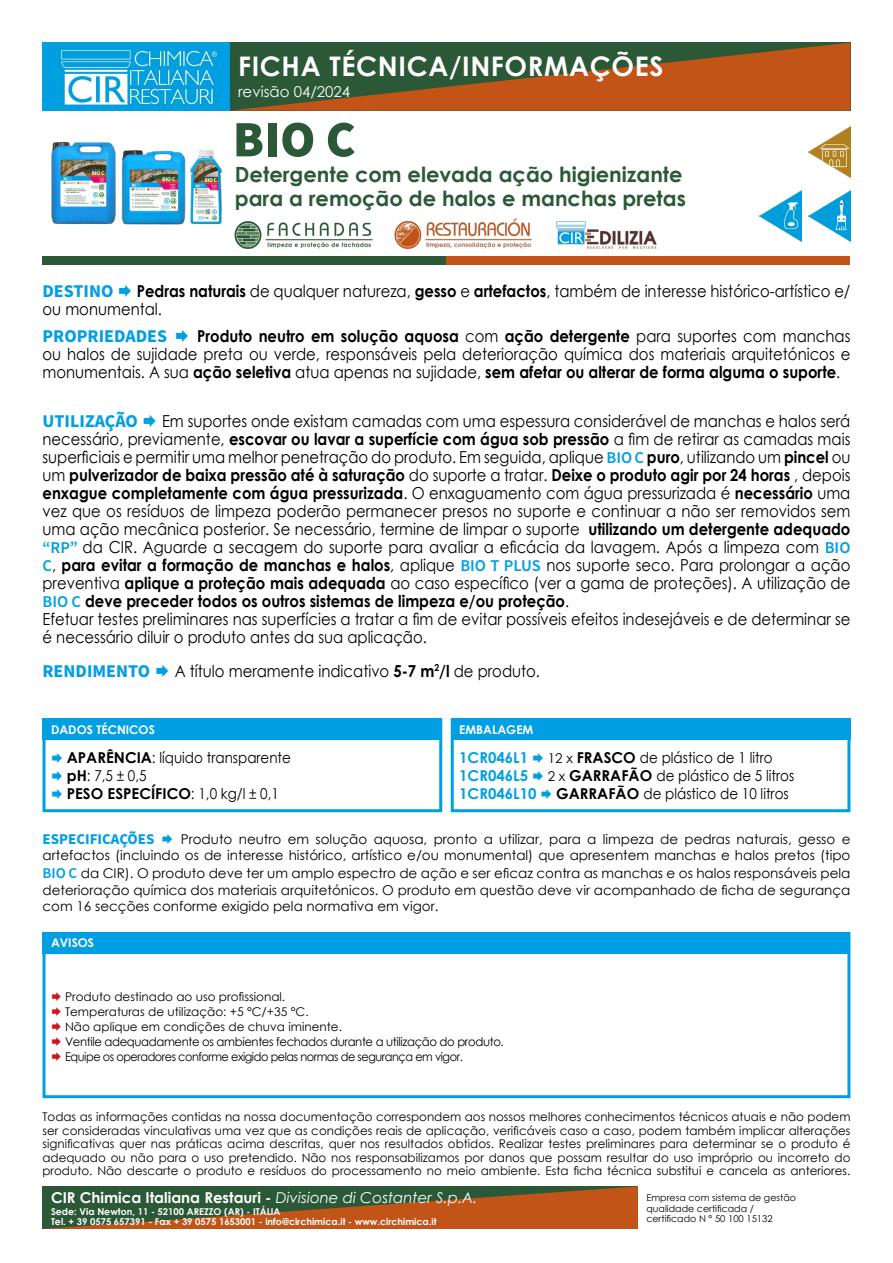
<style>
.page{position:relative;width:893px;height:1263px;background:#fff}
.page>*{position:absolute;margin:0;border:0;box-sizing:border-box;transform-origin:0 0}
.t1{font:900 51px "Source Sans Pro";color:#2b5937}
.t2{font:700 27px "Century Gothic";letter-spacing:.025em;color:#fff}
.t3{font:700 21px/24px "Century Gothic";color:#2b5937}
.t4{font:700 18px "Source Sans Pro";color:#009fe3}
.t5{font:16.5px/18px "Century Gothic";color:#000;scale:.9 1}
.t6{font:15px "Century Gothic";color:#000;scale:.9 1}
.t7{font:700 15px "Century Gothic";color:#fff}
.t8{font:700 15px "Century Gothic";color:#000}
.t9{font:700 15px "Century Gothic";color:#009fe3}
.t10{font:700 15px "Source Sans Pro";color:#009fe3}
.t11{font:15px "Century Gothic";color:#fff}
.t12{font:13.5px/16.5px "Century Gothic";color:#000;text-align:right}
.t13{font:12px/13.5px "Century Gothic";color:#000;text-align:justify}
.t14{font:12px "Century Gothic";letter-spacing:-.03em;color:#000}
.t15{font:12px "Century Gothic";letter-spacing:-.04em;color:#000;scale:.94 1}
.t16{font:700 12px "Century Gothic";color:#fff}
.t17{font:700 9.45px "Century Gothic";color:#fff}
.t18{font:9.45px "Century Gothic";color:#000}
.s1{font-weight:700}
.s2{font-family:"Source Sans Pro";font-weight:600;color:#009fe3}
.s3{font-weight:400}
.s4{font-size:13.5px}
.s5{font-family:"Source Sans Pro";font-weight:600;font-size:15px;color:#009fe3}
.s6{font-weight:400;font-style:italic}
</style>
<div class="page">
<img style="left:51px;top:141px;width:171px;height:84px">
<img style="left:234px;top:221px;width:139px;height:28px">
<div style="left:43px;top:256px;width:807px;height:9px;background:#2b5937"></div>
<div style="left:43px;top:719px;width:399px;height:93px;border:3px solid #009fe3"></div>
<div style="left:43px;top:719px;width:399px;height:21px;background:#009fe3"></div>
<div style="left:451px;top:719px;width:399px;height:93px;border:3px solid #009fe3"></div>
<div style="left:451px;top:719px;width:399px;height:21px;background:#009fe3"></div>
<div style="left:43px;top:932px;width:807px;height:166px;border:3px solid #009fe3"></div>
<div style="left:43px;top:932px;width:807px;height:22px;background:#009fe3"></div>
<div style="left:43px;top:43px;width:187px;height:68px;background:#009fe3"></div>
<img style="left:60px;top:50px;width:158px;height:56px">
<svg style="left:230px;top:43px;width:620px;height:68px;background:#755627"></svg>
<img style="left:394px;top:219px;width:138px;height:30px">
<div style="left:446px;top:256px;width:404px;height:9px;background:#c25418"></div>
<img style="left:809px;top:190px;width:41px;height:51px">
<img style="left:809px;top:127px;width:41px;height:51px">
<img style="left:760px;top:190px;width:41px;height:51px">
<img style="left:556px;top:221px;width:101px;height:28px">
<svg style="left:43px;top:1186px;width:595px;height:43px;background:#755627"></svg>
<p class="t2" style="left:238px;top:46px;width:427px">FICHA TÉCNICA/INFORMAÇÕES</p>
<p class="t11" style="left:238px;top:81px;width:114px">revisão 04/2024</p>
<p class="t1" style="left:233px;top:104px;width:124px">BIO C</p>
<p class="t3" style="left:235px;top:162px;width:453px">Detergente com elevada ação higienizante para a remoção de halos e manchas pretas</p>
<p class="t5" style="left:43px;top:282px;width:899px;text-indent:94px"><span class="s1">Pedras naturais</span> de qualquer natureza, <span class="s1">gesso</span> e <span class="s1">artefactos</span>, também de interesse histórico-artístico e/ ou monumental.</p>
<p class="t4" style="left:43px;top:323px;width:126px">PROPRIEDADES</p>
<p class="t4" style="left:43px;top:279px;width:72px">DESTINO</p>
<p class="t5" style="left:43px;top:326px;width:899px;text-align:justify;text-indent:155px"><span class="s1">Produto neutro em solução aquosa</span> com <span class="s1">ação detergente</span> para suportes com manchas ou halos de sujidade preta ou verde, responsáveis pela deterioração química dos materiais arquitetónicos e monumentais. A sua <span class="s1">ação seletiva</span> atua apenas na sujidade, <span class="s1">sem afetar ou alterar de forma alguma o suporte</span>.</p>
<p class="t4" style="left:43px;top:408px;width:97px">UTILIZAÇÃO</p>
<p class="t5" style="left:43px;top:411px;width:899px;text-align:justify;text-indent:119px">Em suportes onde existam camadas com uma espessura considerável de manchas e halos será necessário, previamente, <span class="s1">escovar ou lavar a superfície com água sob pressão</span> a fim de retirar as camadas mais superficiais e permitir uma melhor penetração do produto. Em seguida, aplique <span class="s2">BIO C</span> <span class="s1">puro</span>, utilizando um <span class="s1">pincel</span> ou um <span class="s1">pulverizador de baixa pressão até à saturação</span> do suporte a tratar. <span class="s1">Deixe o produto agir por 24 horas</span> , depois <span class="s1">enxague completamente com água pressurizada</span>. O enxaguamento com água pressurizada é <span class="s1">necessário</span> uma vez que os resíduos de limpeza poderão permanecer presos no suporte e continuar a não ser removidos sem uma ação mecânica posterior. Se necessário, termine de limpar o suporte <span class="s1">utilizando um detergente adequado </span><span class="s2">“RP”</span> da CIR. Aguarde a secagem do suporte para avaliar a eficácia da lavagem. Após a limpeza com <span class="s2">BIO C</span>, <span class="s1">para evitar a formação de manchas e halos</span>, aplique <span class="s2">BIO T PLUS</span> nos suporte seco. Para prolongar a ação preventiva <span class="s1">aplique a proteção mais adequada</span> ao caso específico (ver a gama de proteções). A utilização de <span class="s2">BIO C</span> <span class="s1">deve preceder todos os outros sistemas de limpeza e/ou proteção</span>.</p>
<p class="t5" style="left:43px;top:609px;width:899px">Efetuar testes preliminares nas superfícies a tratar a fim de evitar possíveis efeitos indesejáveis e de determinar se é necessário diluir o produto antes da sua aplicação.</p>
<p class="t4" style="left:43px;top:658px;width:109px">RENDIMENTO</p>
<p class="t5" style="left:175px;top:661px;width:407px">A título meramente indicativo <span class="s1">5-7 m</span><sup>2</sup><span class="s1">/l</span> de produto.</p>
<p class="t16" style="left:51px;top:720px;width:105px">DADOS TÉCNICOS</p>
<p class="t6" style="left:67px;top:747px;width:251px"><span class="s1">APARÊNCIA</span>: líquido transparente</p>
<p class="t6" style="left:67px;top:765px;width:90px"><span class="s1">pH</span>: 7,5 ± 0,5</p>
<p class="t8" style="left:67px;top:782px;width:214px">PESO ESPECÍFICO<span class="s3">: 1,0 kg/l ± 0,1</span></p>
<p class="t16" style="left:459px;top:720px;width:76px">EMBALAGEM</p>
<p class="t9" style="left:459px;top:746px;width:70px">1CR046L1</p>
<p class="t6" style="left:548px;top:747px;width:251px"><span class="s4">12 x</span> <span class="s1">FRASCO</span> de plástico de 1 litro</p>
<p class="t9" style="left:459px;top:764px;width:70px">1CR046L5</p>
<p class="t6" style="left:548px;top:765px;width:275px"><span class="s4">2 x</span> <span class="s1">GARRAFÃO</span> de plástico de 5 litros</p>
<p class="t9" style="left:459px;top:782px;width:79px">1CR046L10</p>
<p class="t6" style="left:556px;top:783px;width:260px"><span class="s1">GARRAFÃO</span> de plástico de 10 litros</p>
<p class="t10" style="left:43px;top:828px;width:114px">ESPECIFICAÇÕES</p>
<p class="t12" style="left:43px;top:830px;width:809px">Produto neutro em solução aquosa, pronto a utilizar, para a limpeza de pedras naturais, gesso e<br>artefactos (incluindo os de interesse histórico, artístico e/ou monumental) que apresentem manchas e halos pretos (tipo</p>
<p class="t12" style="left:43px;top:865px;width:809px;text-align:justify"><span class="s5">BIO C</span> da CIR). O produto deve ter um amplo espectro de ação e ser eficaz contra as manchas e os halos responsáveis pela deterioração química dos materiais arquitetónicos. O produto em questão deve vir acompanhado de ficha de segurança com 16 secções conforme exigido pela normativa em vigor.</p>
<p class="t16" style="left:51px;top:934px;width:45px">AVISOS</p>
<p class="t13" style="left:65px;top:989px;width:222px">Produto destinado ao uso profissional.</p>
<p class="t13" style="left:65px;top:1004px;width:245px">Temperaturas de utilização: +5 °C/+35 °C.</p>
<p class="t13" style="left:65px;top:1019px;width:278px">Não aplique em condições de chuva iminente.</p>
<p class="t14" style="left:65px;top:1033px;width:440px">Ventile adequadamente os ambientes fechados durante a utilização do produto.</p>
<p class="t15" style="left:65px;top:1048px;width:425px">Equipe os operadores conforme exigido pelas normas de segurança em vigor.</p>
<p class="t13" style="left:43px;top:1110px;width:809px">Todas as informações contidas na nossa documentação correspondem aos nossos melhores conhecimentos técnicos atuais e não podem ser consideradas vinculativas uma vez que as condições reais de aplicação, verificáveis caso a caso, podem também implicar alterações significativas quer nas práticas acima descritas, quer nos resultados obtidos. Realizar testes preliminares para determinar se o produto é adequado ou não para o uso pretendido. Não nos responsabilizamos por danos que possam resultar do uso impróprio ou incorreto do produto. Não descarte o produto e resíduos do processamento no meio ambiente. Esta ficha técnica substitui e cancela as anteriores.</p>
<p class="t7" style="left:51px;top:1186px;width:428px">CIR Chimica Italiana Restauri - <span class="s6">Divisione di Costanter S.p.A.</span></p>
<p class="t17" style="left:51px;top:1204px;width:231px">Sede: Via Newton, 11 - 52100 AREZZO (AR) - ITÁLIA</p>
<p class="t17" style="left:51px;top:1215px;width:387px">Tel. + 39 0575 657391 - Fax + 39 0575 1653001 - info@circhimica.it - www.circhimica.it</p>
<p class="t18" style="left:646px;top:1191px;width:151px">Empresa com sistema de gestão</p>
<p class="t18" style="left:646px;top:1201px;width:109px">qualidade certificada /</p>
<p class="t18" style="left:646px;top:1212px;width:128px">certificado N ° 50 100 15132</p>
</div>
